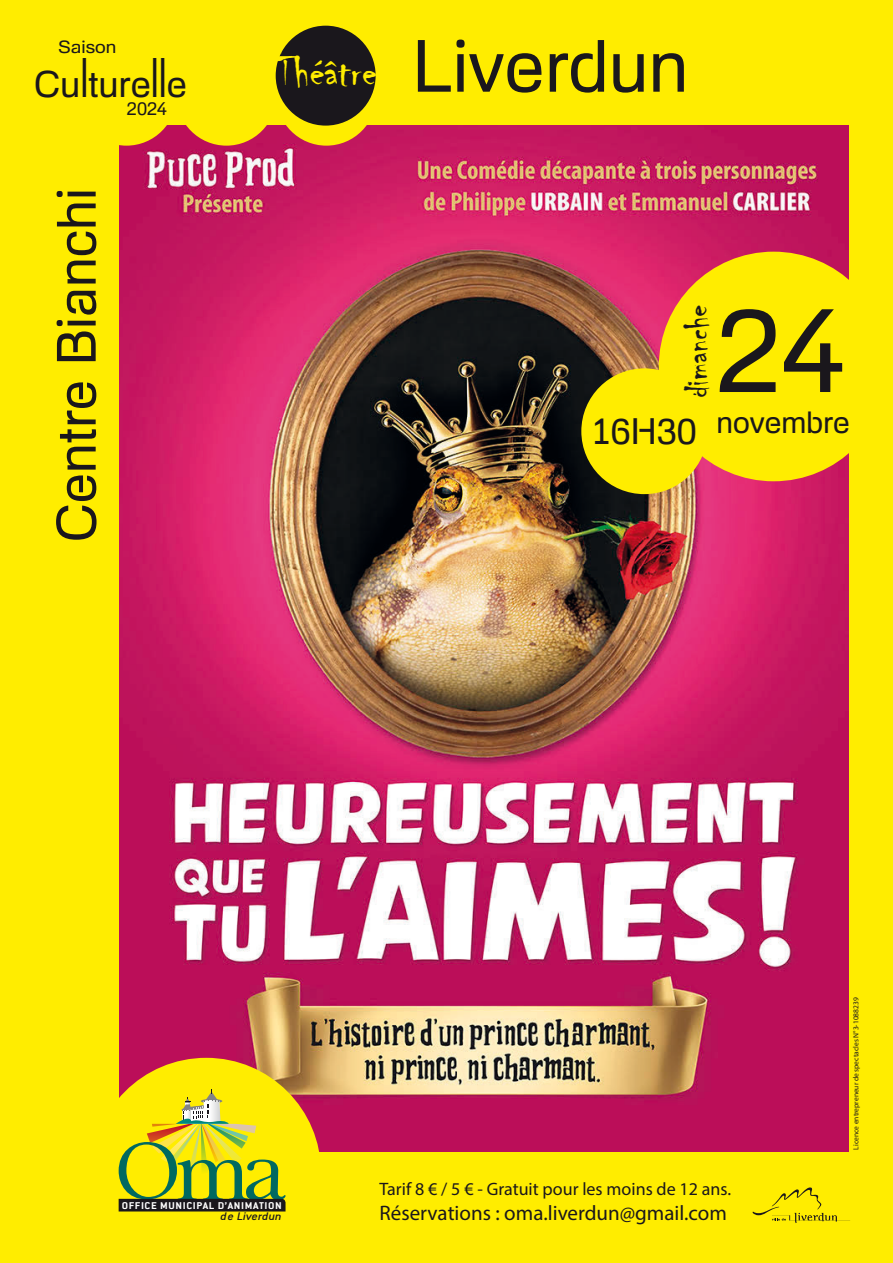
<style>
.page{position:relative;width:893px;height:1263px;background:#ffed00}
.page>*{position:absolute;margin:0;border:0;box-sizing:border-box;transform-origin:0 0}
.t1{font:117px "Foobar Pro";color:#1a171c}
.t2{font:72px "Foobar Pro";color:#1a171c}
.t3{font:54px "Foobar Pro";color:#1a171c}
.t4{font:36.3px "Foobar Pro";color:#1a171c}
.t5{font:36px "Chiller";color:#1a171c}
.t6{font:36px "Foobar Pro";color:#1a171c}
.t7{font:30px "Foobar Pro";color:#1a171c}
.t8{font:21px "Myriad Pro";color:#1a171c}
.t9{font:18.15px "Foobar Pro";color:#1a171c}
.t10{font:18px "Myriad Pro";color:#1a171c}
.t11{font:17.25px "Foobar Pro";color:#1a171c;scale:1.11 1}
.t12{font:italic 500 12.15px "Conduit ITC Std";color:#1a171c;scale:1.12 1}
.t13{font:700 10.8px "Conduit ITC Std";letter-spacing:.05em;color:#fff;scale:1.12 1}
.t14{font:7.5px "Myriad Pro";color:#1a171c}
.s1{font-size:54.3px}
.s2{font-family:"Chiller";font-size:45px;color:#ffed00}
</style>
<div class="page">
<img style="left:119px;top:126px;width:729px;height:1025px">
<div style="left:77px;top:46px;width:99px;height:100px;background:#ffed00;border-radius:50%"></div>
<div style="left:176px;top:46px;width:100px;height:100px;background:#ffed00;border-radius:50%"></div>
<div style="left:276px;top:46px;width:100px;height:100px;background:#ffed00;border-radius:50%"></div>
<svg style="left:118px;top:1058px;width:203px;height:154px"></svg>
<svg style="left:119px;top:1089px;width:167px;height:122px"></svg>
<div style="left:276px;top:26px;width:100px;height:100px;background:#1a171c;border-radius:50%"></div>
<svg style="left:752px;top:1187px;width:98px;height:36px"></svg>
<div style="left:659px;top:252px;width:229px;height:229px;background:#ffed00;border-radius:50%"></div>
<div style="left:581px;top:368px;width:126px;height:126px;background:#ffed00;border-radius:50%"></div>
<h3 class="t11" style="left:58px;top:37px;width:54px">Saison</h3>
<h3 class="t4" style="left:34px;top:62px;width:155px">Cu<span class="s1">l</span>ture<span class="s1">ll</span>e</h3>
<h3 class="t3" style="left:45px;top:542px;width:356px;rotate:-90deg">Centre Bianchi</h3>
<h3 class="t9" style="left:127px;top:98px;width:42px">2024</h3>
<h2 class="t2" style="left:276px;top:24px;width:414px"><span class="s2">Théâtre</span> Liverdun</h2>
<h3 class="t5" style="left:676px;top:398px;width:95px;rotate:-90deg">dimanche</h3>
<h3 class="t6" style="left:591px;top:410px;width:108px">16H30</h3>
<h1 class="t1" style="left:716px;top:282px;width:132px">24</h1>
<h3 class="t7" style="left:716px;top:404px;width:135px">novembre</h3>
<p class="t14" style="left:851px;top:1149px;width:154px;rotate:-90deg">Licence entrepreneur de spectacles N°3-1088239</p>
<h3 class="t13" style="left:122px;top:1199px;width:144px">OFFICE MUNICIPAL D’ANIMATION</h3>
<h3 class="t12" style="left:220px;top:1209px;width:56px">de Liverdun</h3>
<h3 class="t10" style="left:379px;top:1177px;width:353px">Tarif 8 € / 5 € - Gratuit pour les moins de 12 ans.</h3>
<h3 class="t8" style="left:379px;top:1200px;width:349px">Réservations : oma.liverdun@gmail.com</h3>
</div>
